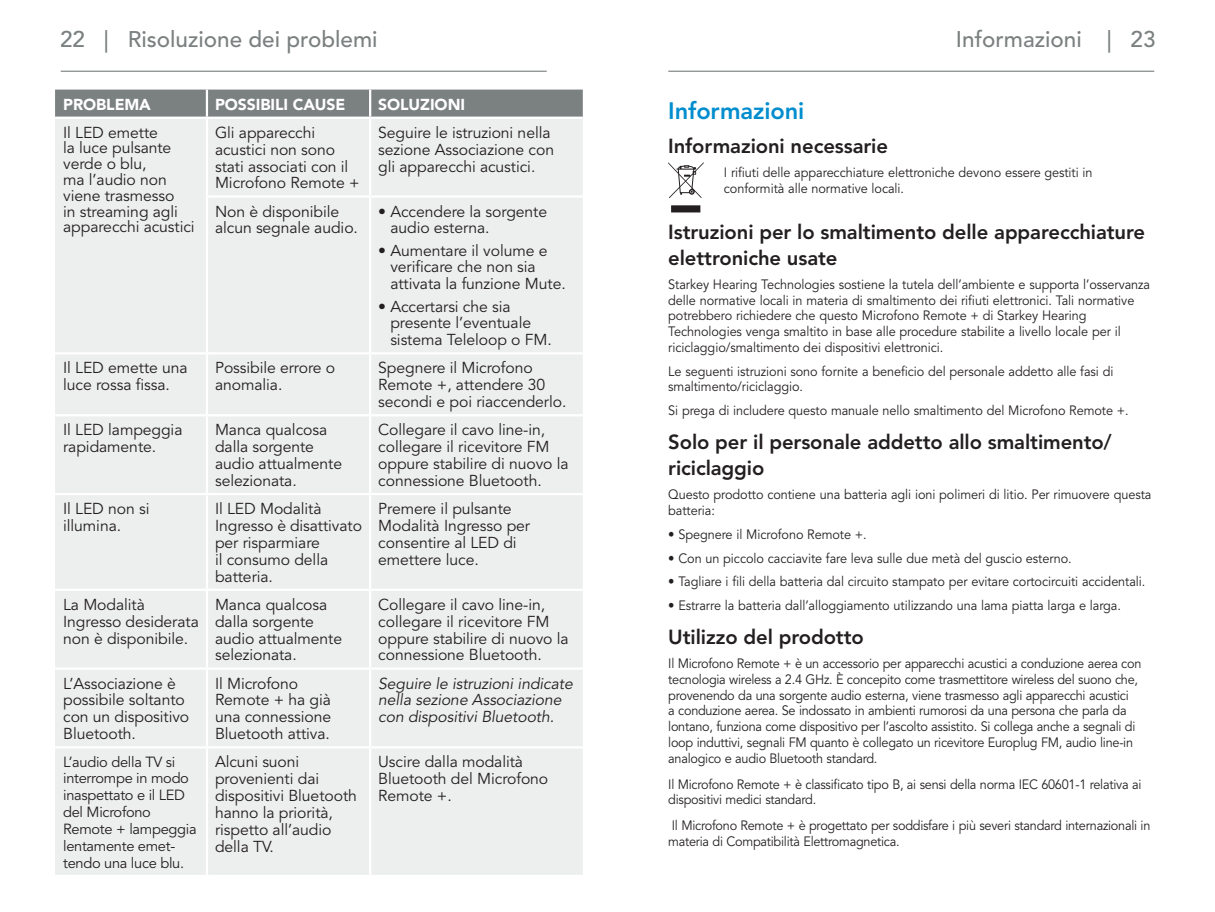
<style>
.page{position:relative;width:1215px;height:912px;background:#fff}
.page>*{position:absolute;margin:0;border:0;box-sizing:border-box;transform-origin:0 0}
._3a__Blue_Subs{font:23.62px "Avenir LT SLI Std Heavy";letter-spacing:-.005em;color:#008dce}
._8__left_page_header{font:22.5px "Avenir LT SLI Std Medium";color:#7b8080}
._9__right_page_heade{font:22.5px "Avenir LT SLI Std Medium";color:#7b8080}
._3b__Black_Subs{font:20.25px/25.9px "Avenir LT SLI Std Heavy";letter-spacing:-.005em;color:#231f20}
._1__body{font:15.75px/16.9px "Avenir LT Std";letter-spacing:-.005em;color:#231f20}
._1__body-2{font:italic 15.75px/16.9px "Avenir LT SLI Std Book";letter-spacing:-.005em;color:#231f20}
._1__body-3{font:15.75px "Avenir LT SLI Std Black";letter-spacing:-.005em;color:#fff}
._1__body-4{font:14.62px/16.9px "Avenir LT Std";letter-spacing:-.02em;color:#231f20}
.FDA___Body{font:13.5px/15.8px "Avenir LT Std";letter-spacing:-.005em;color:#231f20;scale:.94 1}
</style>
<div class="page">
<hr style="left:668px;top:71px;width:486px;height:1px;background:#7b8080">
<hr style="left:61px;top:71px;width:486px;height:1px;background:#7b8080">
<div style="left:55px;top:90px;width:528px;height:26px;background:#7b8080"></div>
<div style="left:55px;top:119px;width:528px;height:755px;background:#edeeee"></div>
<hr style="left:55px;top:746px;width:152px;height:2px;background:#fff">
<hr style="left:207px;top:746px;width:163px;height:2px;background:#fff">
<hr style="left:370px;top:746px;width:213px;height:2px;background:#fff">
<hr style="left:206px;top:90px;width:2px;height:26px;background:#fff">
<hr style="left:369px;top:90px;width:2px;height:26px;background:#fff">
<hr style="left:206px;top:119px;width:2px;height:76px;background:#fff">
<hr style="left:369px;top:119px;width:2px;height:76px;background:#fff">
<hr style="left:206px;top:195px;width:164px;height:2px;background:#fff">
<hr style="left:370px;top:195px;width:213px;height:2px;background:#fff">
<hr style="left:206px;top:197px;width:2px;height:155px;background:#fff">
<hr style="left:369px;top:197px;width:2px;height:155px;background:#fff">
<hr style="left:55px;top:352px;width:152px;height:2px;background:#fff">
<hr style="left:207px;top:352px;width:163px;height:2px;background:#fff">
<hr style="left:206px;top:354px;width:2px;height:60px;background:#fff">
<hr style="left:370px;top:352px;width:213px;height:2px;background:#fff">
<hr style="left:369px;top:354px;width:2px;height:60px;background:#fff">
<hr style="left:55px;top:414px;width:152px;height:2px;background:#fff">
<hr style="left:207px;top:414px;width:163px;height:2px;background:#fff">
<hr style="left:206px;top:416px;width:2px;height:77px;background:#fff">
<hr style="left:370px;top:414px;width:213px;height:2px;background:#fff">
<hr style="left:369px;top:416px;width:2px;height:77px;background:#fff">
<hr style="left:55px;top:493px;width:152px;height:2px;background:#fff">
<hr style="left:207px;top:493px;width:163px;height:2px;background:#fff">
<hr style="left:206px;top:495px;width:2px;height:93px;background:#fff">
<hr style="left:370px;top:493px;width:213px;height:2px;background:#fff">
<hr style="left:369px;top:495px;width:2px;height:93px;background:#fff">
<hr style="left:55px;top:588px;width:152px;height:2px;background:#fff">
<hr style="left:207px;top:588px;width:163px;height:2px;background:#fff">
<hr style="left:206px;top:590px;width:2px;height:77px;background:#fff">
<hr style="left:370px;top:588px;width:213px;height:2px;background:#fff">
<hr style="left:369px;top:590px;width:2px;height:77px;background:#fff">
<hr style="left:55px;top:667px;width:152px;height:2px;background:#fff">
<hr style="left:207px;top:667px;width:163px;height:2px;background:#fff">
<hr style="left:206px;top:669px;width:2px;height:77px;background:#fff">
<hr style="left:370px;top:667px;width:213px;height:2px;background:#fff">
<hr style="left:369px;top:669px;width:2px;height:77px;background:#fff">
<hr style="left:206px;top:748px;width:2px;height:126px;background:#fff">
<hr style="left:369px;top:748px;width:2px;height:126px;background:#fff">
<svg style="left:668px;top:162px;width:36px;height:50px"></svg>
<p class="_8__left_page_header" style="left:60px;top:27px;width:319px">22 | Risoluzione dei problemi</p>
<p class="_9__right_page_heade" style="left:956px;top:27px;width:201px">Informazioni | 23</p>
<p class="_1__body-3" style="left:63px;top:95px;width:89px">PROBLEMA</p>
<p class="_1__body-3" style="left:215px;top:95px;width:132px">POSSIBILI CAUSE</p>
<p class="_1__body-3" style="left:378px;top:95px;width:88px">SOLUZIONI</p>
<p class="_1__body" style="left:63px;top:125px;width:133px;line-height:15.8px">Il LED emette<br>la luce pulsante verde o blu,<br>ma l’audio non viene trasmesso<br>in streaming agli apparecchi acustici</p>
<p class="_1__body" style="left:215px;top:124px;width:146px">Gli apparecchi acustici non sono stati associati con il<br>Microfono Remote +</p>
<p class="_1__body" style="left:378px;top:124px;width:177px">Seguire le istruzioni nella sezione Associazione con gli apparecchi acustici.</p>
<p class="_1__body" style="left:215px;top:203px;width:144px">Non è disponibile alcun segnale audio.</p>
<p class="_1__body" style="left:390px;top:203px;width:158px;text-indent:-12px">• Accendere la sorgente audio esterna.</p>
<p class="_1__body" style="left:390px;top:242px;width:177px;text-indent:-12px">• Aumentare il volume e verificare che non sia attivata la funzione Mute.</p>
<p class="_1__body" style="left:390px;top:298px;width:163px;text-indent:-12px">• Accertarsi che sia presente l’eventuale sistema Teleloop o FM.</p>
<p class="_1__body" style="left:63px;top:360px;width:126px">Il LED emette una luce rossa fissa.</p>
<p class="_1__body" style="left:215px;top:360px;width:122px">Possibile errore o anomalia.</p>
<p class="_1__body" style="left:378px;top:360px;width:190px">Spegnere il Microfono<br>Remote +, attendere 30 secondi e poi riaccenderlo.</p>
<p class="_1__body" style="left:63px;top:422px;width:121px">Il LED lampeggia rapidamente.</p>
<p class="_1__body" style="left:215px;top:422px;width:129px">Manca qualcosa dalla sorgente audio attualmente selezionata.</p>
<p class="_1__body" style="left:378px;top:422px;width:192px">Collegare il cavo line-in, collegare il ricevitore FM oppure stabilire di nuovo la connessione Bluetooth.</p>
<p class="_1__body" style="left:63px;top:500px;width:88px">Il LED non si illumina.</p>
<p class="_1__body" style="left:215px;top:500px;width:149px">Il LED Modalità<br>Ingresso è disattivato per risparmiare<br>il consumo della batteria.</p>
<p class="_1__body" style="left:378px;top:500px;width:153px">Premere il pulsante<br>Modalità Ingresso per consentire al LED di emettere luce.</p>
<p class="_1__body" style="left:63px;top:596px;width:137px">La Modalità<br>Ingresso desiderata non è disponibile.</p>
<p class="_1__body" style="left:215px;top:596px;width:129px">Manca qualcosa dalla sorgente audio attualmente selezionata.</p>
<p class="_1__body" style="left:378px;top:596px;width:192px">Collegare il cavo line-in, collegare il ricevitore FM oppure stabilire di nuovo la connessione Bluetooth.</p>
<p class="_1__body" style="left:63px;top:675px;width:128px">L’Associazione è possibile soltanto con un dispositivo<br>Bluetooth.</p>
<p class="_1__body" style="left:215px;top:675px;width:118px">Il Microfono<br>Remote + ha già una connessione<br>Bluetooth attiva.</p>
<p class="_1__body-2" style="left:378px;top:675px;width:196px">Seguire le istruzioni indicate nella sezione Associazione con dispositivi Bluetooth.</p>
<p class="_1__body-4" style="left:63px;top:753px;width:135px">L’audio della TV si interrompe in modo inaspettato e il LED del Microfono<br>Remote + lampeggia lentamente emet&shy;tendo una luce blu.</p>
<p class="_1__body" style="left:215px;top:753px;width:143px">Alcuni suoni provenienti dai dispositivi Bluetooth hanno la priorità, rispetto all’audio della TV.</p>
<p class="_1__body" style="left:378px;top:753px;width:172px">Uscire dalla modalità<br>Bluetooth del Microfono<br>Remote +.</p>
<p class="_3a__Blue_Subs" style="left:668px;top:97px;width:138px">Informazioni</p>
<p class="_3b__Black_Subs" style="left:668px;top:133px;width:221px">Informazioni necessarie</p>
<p class="FDA___Body" style="left:724px;top:165px;width:394px">I rifiuti delle apparecchiature elettroniche devono essere gestiti in conformità alle normative locali.</p>
<p class="_3b__Black_Subs" style="left:668px;top:219px;width:478px">Istruzioni per lo smaltimento delle apparecchiature elettroniche usate</p>
<p class="FDA___Body" style="left:668px;top:276px;width:514px">Starkey Hearing Technologies sostiene la tutela dell’ambiente e supporta l’osservanza delle normative locali in materia di smaltimento dei rifiuti elettronici. Tali normative potrebbero richiedere che questo Microfono Remote + di Starkey Hearing Technologies venga smaltito in base alle procedure stabilite a livello locale per il riciclaggio/smaltimento dei dispositivi elettronici.</p>
<p class="FDA___Body" style="left:668px;top:363px;width:475px">Le seguenti istruzioni sono fornite a beneficio del personale addetto alle fasi di smaltimento/riciclaggio.</p>
<p class="FDA___Body" style="left:668px;top:403px;width:491px">Si prega di includere questo manuale nello smaltimento del Microfono Remote +.</p>
<p class="_3b__Black_Subs" style="left:668px;top:429px;width:445px">Solo per il personale addetto allo smaltimento/ riciclaggio</p>
<p class="FDA___Body" style="left:668px;top:487px;width:516px">Questo prodotto contiene una batteria agli ioni polimeri di litio. Per rimuovere questa batteria:</p>
<p class="FDA___Body" style="left:668px;top:526px;width:213px">• Spegnere il Microfono Remote +.</p>
<p class="FDA___Body" style="left:668px;top:550px;width:431px">• Con un piccolo cacciavite fare leva sulle due metà del guscio esterno.</p>
<p class="FDA___Body" style="left:668px;top:574px;width:509px">• Tagliare i fili della batteria dal circuito stampato per evitare cortocircuiti accidentali.</p>
<p class="FDA___Body" style="left:668px;top:598px;width:483px">• Estrarre la batteria dall’alloggiamento utilizzando una lama piatta larga e larga.</p>
<p class="_3b__Black_Subs" style="left:668px;top:624px;width:197px">Utilizzo del prodotto</p>
<p class="FDA___Body" style="left:668px;top:656px;width:505px">Il Microfono Remote + è un accessorio per apparecchi acustici a conduzione aerea con tecnologia wireless a 2.4 GHz. È concepito come trasmettitore wireless del suono che, provenendo da una sorgente audio esterna, viene trasmesso agli apparecchi acustici<br>a conduzione aerea. Se indossato in ambienti rumorosi da una persona che parla da lontano, funziona come dispositivo per l’ascolto assistito. Si collega anche a segnali di loop induttivi, segnali FM quanto è collegato un ricevitore Europlug FM, audio line-in analogico e audio Bluetooth standard.</p>
<p class="FDA___Body" style="left:668px;top:776px;width:505px">Il Microfono Remote + è classificato tipo B, ai sensi della norma IEC 60601-1 relativa ai dispositivi medici standard.</p>
<p class="FDA___Body" style="left:668px;top:818px;width:514px">Il Microfono Remote + è progettato per soddisfare i più severi standard internazionali in materia di Compatibilità Elettromagnetica.</p>
</div>
